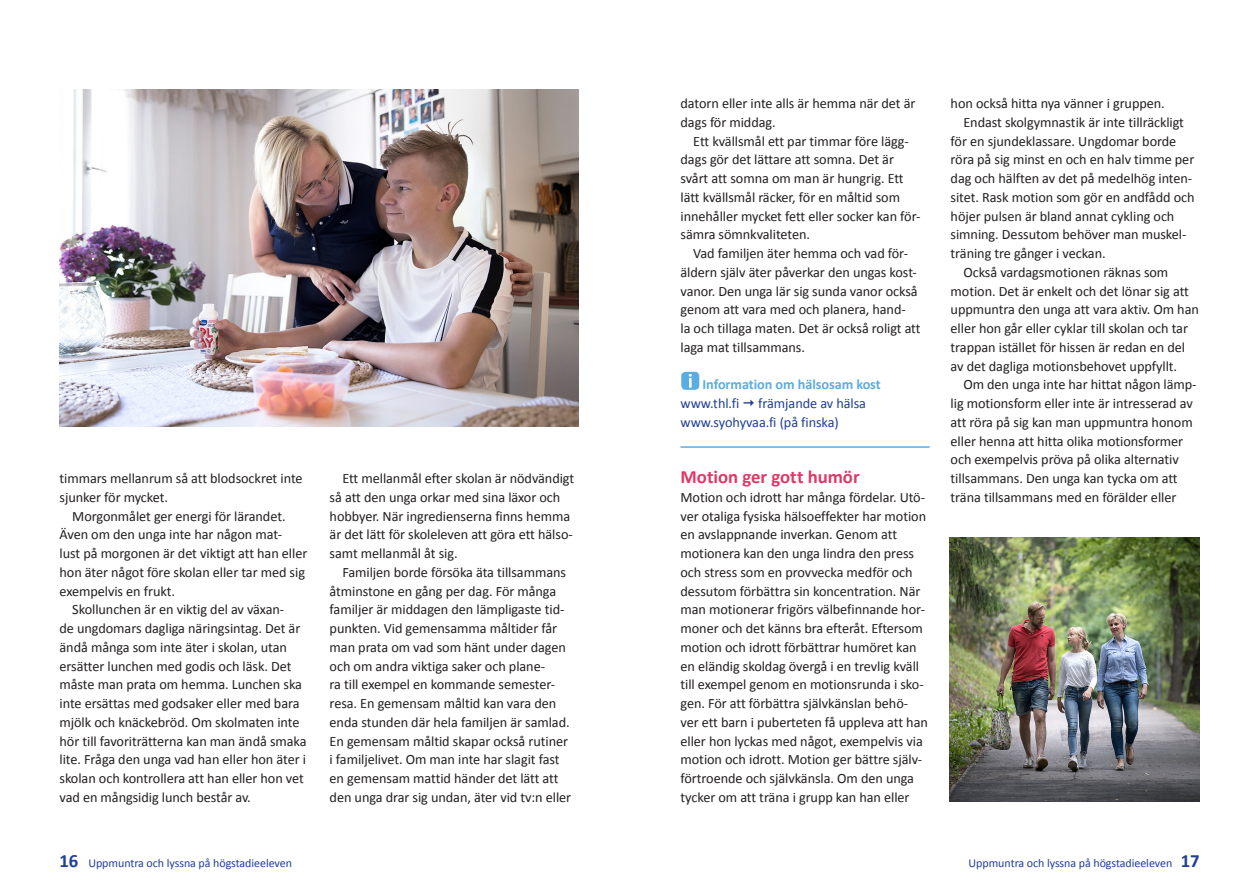
<style>
.page{position:relative;width:1259px;height:893px;background:#fff}
.page>*{position:absolute;margin:0;border:0;box-sizing:border-box;transform-origin:0 0}
.t1{font:700 18.75px "Calibri";color:#e13767}
.t2{font:14.25px/18.8px "Calibri";letter-spacing:-.005em;color:#231f20}
.t3{font:14.25px/18.8px "Calibri";letter-spacing:-.005em;color:#223f99}
.t4{font:700 14.25px "Calibri";letter-spacing:-.005em;color:#5aade0}
.t5{font:12px "Calibri";letter-spacing:-.005em;color:#223f99}
.s1{font-weight:700;font-size:18.75px}
</style>
<div class="page">
<img style="left:949px;top:537px;width:250px;height:265px">
<img style="left:60px;top:89px;width:518px;height:338px">
<div style="left:681px;top:372px;width:18px;height:18px;background:#5aade0;border-radius:4px"></div>
<svg style="left:689px;top:374px;width:3px;height:14px"></svg>
<hr style="left:680px;top:446px;width:249px;height:2px;background:#5aade0">
<p class="t2" style="left:60px;top:469px;width:245px">timmars mellanrum så att blodsockret inte sjunker för mycket.</p>
<p class="t2" style="left:72px;top:507px;width:215px">Morgonmålet ger energi för lärandet.</p>
<p class="t2" style="left:60px;top:525px;width:224px">Även om den unga inte har någon mat-</p>
<p class="t2" style="left:60px;top:544px;width:249px">lust på morgonen är det viktigt att han eller</p>
<p class="t2" style="left:60px;top:563px;width:247px">hon äter något före skolan eller tar med sig</p>
<p class="t2" style="left:60px;top:582px;width:117px">exempelvis en frukt.</p>
<p class="t2" style="left:72px;top:600px;width:213px">Skollunchen är en viktig del av växan-</p>
<p class="t2" style="left:60px;top:619px;width:242px">de ungdomars dagliga näringsintag. Det är</p>
<p class="t2" style="left:60px;top:638px;width:229px">ändå många som inte äter i skolan, utan</p>
<p class="t2" style="left:60px;top:657px;width:233px">ersätter lunchen med godis och läsk. Det</p>
<p class="t2" style="left:60px;top:675px;width:244px">måste man prata om hemma. Lunchen ska</p>
<p class="t2" style="left:60px;top:694px;width:241px">inte ersättas med godsaker eller med bara</p>
<p class="t2" style="left:60px;top:713px;width:241px">mjölk och knäckebröd. Om skolmaten inte</p>
<p class="t2" style="left:60px;top:732px;width:248px">hör till favoriträtterna kan man ändå smaka</p>
<p class="t2" style="left:60px;top:750px;width:248px">lite. Fråga den unga vad han eller hon äter i</p>
<p class="t2" style="left:60px;top:769px;width:246px">skolan och kontrollera att han eller hon vet</p>
<p class="t2" style="left:60px;top:788px;width:193px">vad en mångsidig lunch består av.</p>
<p class="t2" style="left:330px;top:469px;width:246px;text-indent:13px">Ett mellanmål efter skolan är nödvändigt så att den unga orkar med sina läxor och hobbyer. När ingredienserna finns hemma är det lätt för skoleleven att göra ett hälso&shy;samt mellanmål åt sig.</p>
<p class="t2" style="left:330px;top:563px;width:243px;text-indent:13px">Familjen borde försöka äta tillsammans åtminstone en gång per dag. För många familjer är middagen den lämpligaste tid&shy;punkten. Vid gemensamma måltider får man prata om vad som hänt under dagen och om andra viktiga saker och plane-<br>ra till exempel en kommande semester&shy;resa. En gemensam måltid kan vara den enda stunden där hela familjen är samlad.<br>En gemensam måltid skapar också rutiner i familjelivet. Om man inte har slagit fast en gemensam mattid händer det lätt att den unga drar sig undan, äter vid tv:n eller</p>
<p class="t2" style="left:680px;top:94px;width:236px">datorn eller inte alls är hemma när det är dags för middag.</p>
<p class="t2" style="left:680px;top:131px;width:241px;text-indent:13px">Ett kvällsmål ett par timmar före lägg&shy;dags gör det lättare att somna. Det är svårt att somna om man är hungrig. Ett lätt kvällsmål räcker, för en måltid som innehåller mycket fett eller socker kan för&shy;sämra sömnkvaliteten.</p>
<p class="t2" style="left:680px;top:244px;width:241px;text-indent:13px">Vad familjen äter hemma och vad för&shy;äldern själv äter påverkar den ungas kost&shy;vanor. Den unga lär sig sunda vanor också genom att vara med och planera, hand-<br>la och tillaga maten. Det är också roligt att laga mat tillsammans.</p>
<p class="t4" style="left:702px;top:376px;width:180px">Information om hälsosam kost</p>
<p class="t3" style="left:680px;top:394px;width:60px">www.thl.fi</p>
<p class="t3" style="left:680px;top:394px;width:187px;text-indent:78px">främjande av hälsa www.syohyvaa.fi (på finska)</p>
<h1 class="t1" style="left:680px;top:465px;width:181px">Motion ger gott humör</h1>
<p class="t2" style="left:680px;top:488px;width:249px">Motion och idrott har många fördelar. Utö&shy;ver otaliga fysiska hälsoeffekter har motion en avslappnande inverkan. Genom att motionera kan den unga lindra den press och stress som en provvecka medför och dessutom förbättra sin koncentration. När man motionerar frigörs välbefinnande hor&shy;moner och det känns bra efteråt. Eftersom motion och idrott förbättrar humöret kan en eländig skoldag övergå i en trevlig kväll till exempel genom en motionsrunda i sko&shy;gen. För att förbättra självkänslan behö&shy;ver ett barn i puberteten få uppleva att han eller hon lyckas med något, exempelvis via motion och idrott. Motion ger bättre själv&shy;förtroende och självkänsla. Om den unga tycker om att träna i grupp kan han eller</p>
<p class="t2" style="left:950px;top:94px;width:216px">hon också hitta nya vänner i gruppen.</p>
<p class="t2" style="left:963px;top:113px;width:222px">Endast skolgymnastik är inte tillräckligt</p>
<p class="t2" style="left:950px;top:132px;width:227px">för en sjundeklassare. Ungdomar borde</p>
<p class="t2" style="left:950px;top:150px;width:245px">röra på sig minst en och en halv timme per</p>
<p class="t2" style="left:950px;top:169px;width:243px">dag och hälften av det på medelhög inten-</p>
<p class="t2" style="left:950px;top:188px;width:245px">sitet. Rask motion som gör en andfådd och</p>
<p class="t2" style="left:950px;top:207px;width:225px">höjer pulsen är bland annat cykling och</p>
<p class="t2" style="left:950px;top:225px;width:237px">simning. Dessutom behöver man muskel-</p>
<p class="t2" style="left:950px;top:244px;width:157px">träning tre gånger i veckan.</p>
<p class="t2" style="left:963px;top:263px;width:206px">Också vardagsmotionen räknas som</p>
<p class="t2" style="left:950px;top:282px;width:240px">motion. Det är enkelt och det lönar sig att</p>
<p class="t2" style="left:950px;top:300px;width:250px">uppmuntra den unga att vara aktiv. Om han</p>
<p class="t2" style="left:950px;top:319px;width:239px">eller hon går eller cyklar till skolan och tar</p>
<p class="t2" style="left:950px;top:338px;width:236px">trappan istället för hissen är redan en del</p>
<p class="t2" style="left:950px;top:357px;width:228px">av det dagliga motionsbehovet uppfyllt.</p>
<p class="t2" style="left:963px;top:375px;width:235px">Om den unga inte har hittat någon lämp-</p>
<p class="t2" style="left:950px;top:394px;width:244px">lig motionsform eller inte är intresserad av</p>
<p class="t2" style="left:950px;top:413px;width:244px">att röra på sig kan man uppmuntra honom</p>
<p class="t2" style="left:950px;top:432px;width:234px">eller henna att hitta olika motionsformer</p>
<p class="t2" style="left:950px;top:450px;width:230px">och exempelvis pröva på olika alternativ</p>
<p class="t2" style="left:950px;top:469px;width:229px">tillsammans. Den unga kan tycka om att</p>
<p class="t2" style="left:950px;top:488px;width:227px">träna tillsammans med en förälder eller</p>
<p class="t5" style="left:60px;top:855px;width:234px"><span class="s1">16</span> Uppmuntra och lyssna på högstadieeleven</p>
<p class="t5" style="left:968px;top:855px;width:233px">Uppmuntra och lyssna på högstadieeleven <span class="s1">17</span></p>
</div>
